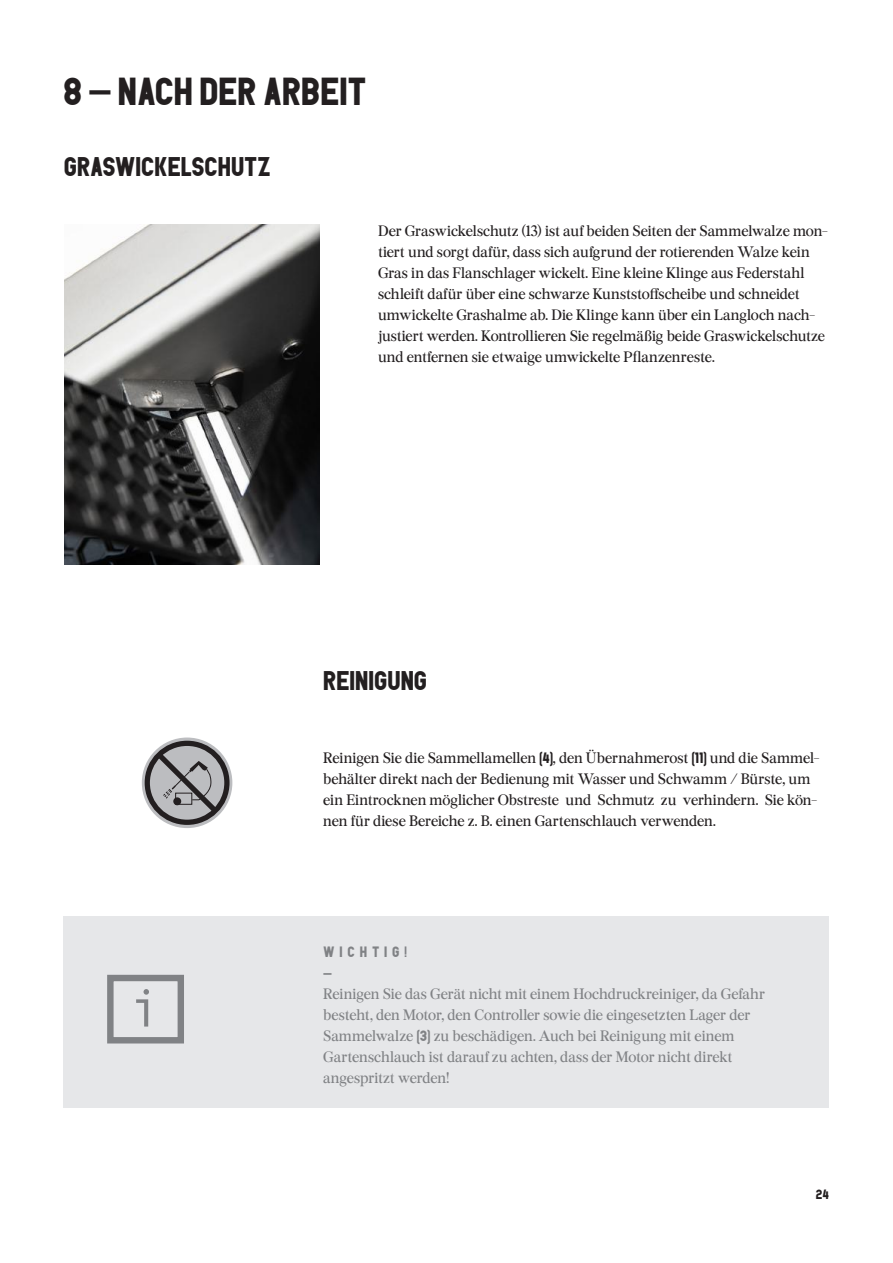
<style>
.page{position:relative;width:893px;height:1263px;background:#fff}
.page>*{position:absolute;margin:0;border:0;box-sizing:border-box;transform-origin:0 0}
.t1{font:53.4px "Andale Mono";color:#808285}
.t2{font:39px "PDU";color:#231f20}
.t3{font:27px "PDU";color:#231f20}
.t4{font:15px/21px "Burgess Pro";letter-spacing:-.005em;color:#231f20}
.t5{font:15px/21px "Burgess Pro";letter-spacing:-.005em;color:#808285}
.t6{font:15px/21px "PDU";color:#808285}
.t7{font:13.5px "PDU";color:#231f20}
.s1{font-family:"PDU"}
</style>
<div class="page">
<img style="left:64px;top:224px;width:255px;height:340px">
<svg style="left:142px;top:737px;width:90px;height:91px"></svg>
<div style="left:145px;top:741px;width:85px;height:84px;border:5px solid #231f20;border-radius:50%"></div>
<svg style="left:152px;top:747px;width:70px;height:71px;background:#99989b"></svg>
<div style="left:64px;top:916px;width:765px;height:191px;background:#e6e7e9"></div>
<div style="left:107px;top:975px;width:77px;height:68px;border:6px solid #808285"></div>
<h2 class="t2" style="left:63px;top:64px;width:305px">8 — NACH DER ARBEIT</h2>
<h3 class="t3" style="left:64px;top:148px;width:208px">GRASWICKELSCHUTZ</h3>
<p class="t4" style="left:378px;top:220px;width:451px">Der Graswickelschutz (13) ist auf beiden Seiten der Sammelwalze mon&shy;tiert und sorgt dafür, dass sich aufgrund der rotierenden Walze kein Gras in das Flanschlager wickelt. Eine kleine Klinge aus Federstahl schleift dafür über eine schwarze Kunststoffscheibe und schneidet umwickelte Grashalme ab. Die Klinge kann über ein Langloch nach&shy;justiert werden. Kontrollieren Sie regelmäßig beide Graswickelschutze und entfernen sie etwaige umwickelte Pflanzenreste.</p>
<h1 class="t1" style="left:128px;top:973px;width:34px">i</h1>
<h3 class="t3" style="left:323px;top:662px;width:105px">REINIGUNG</h3>
<p class="t4" style="left:323px;top:748px;width:498px">Reinigen Sie die Sammellamellen <span class="s1">(4)</span>, den Übernahmerost <span class="s1">(11)</span> und die Sammel&shy;behälter direkt nach der Bedienung mit Wasser und Schwamm / Bürste, um ein Eintrocknen möglicher Obstreste und Schmutz zu verhindern. Sie kön&shy;nen für diese Bereiche z. B. einen Gartenschlauch verwenden.</p>
<p class="t6" style="left:323px;top:941px;width:85px">W I C H T I G ! —</p>
<p class="t5" style="left:323px;top:984px;width:443px">Reinigen Sie das Gerät nicht mit einem Hochdruckreiniger, da Gefahr besteht, den Motor, den Controller sowie die eingesetzten Lager der Sammelwalze <span class="s1">(3)</span> zu beschädigen. Auch bei Reinigung mit einem Gartenschlauch ist darauf zu achten, dass der Motor nicht direkt angespritzt werden!</p>
<p class="t7" style="left:816px;top:1185px;width:15px">24</p>
</div>
